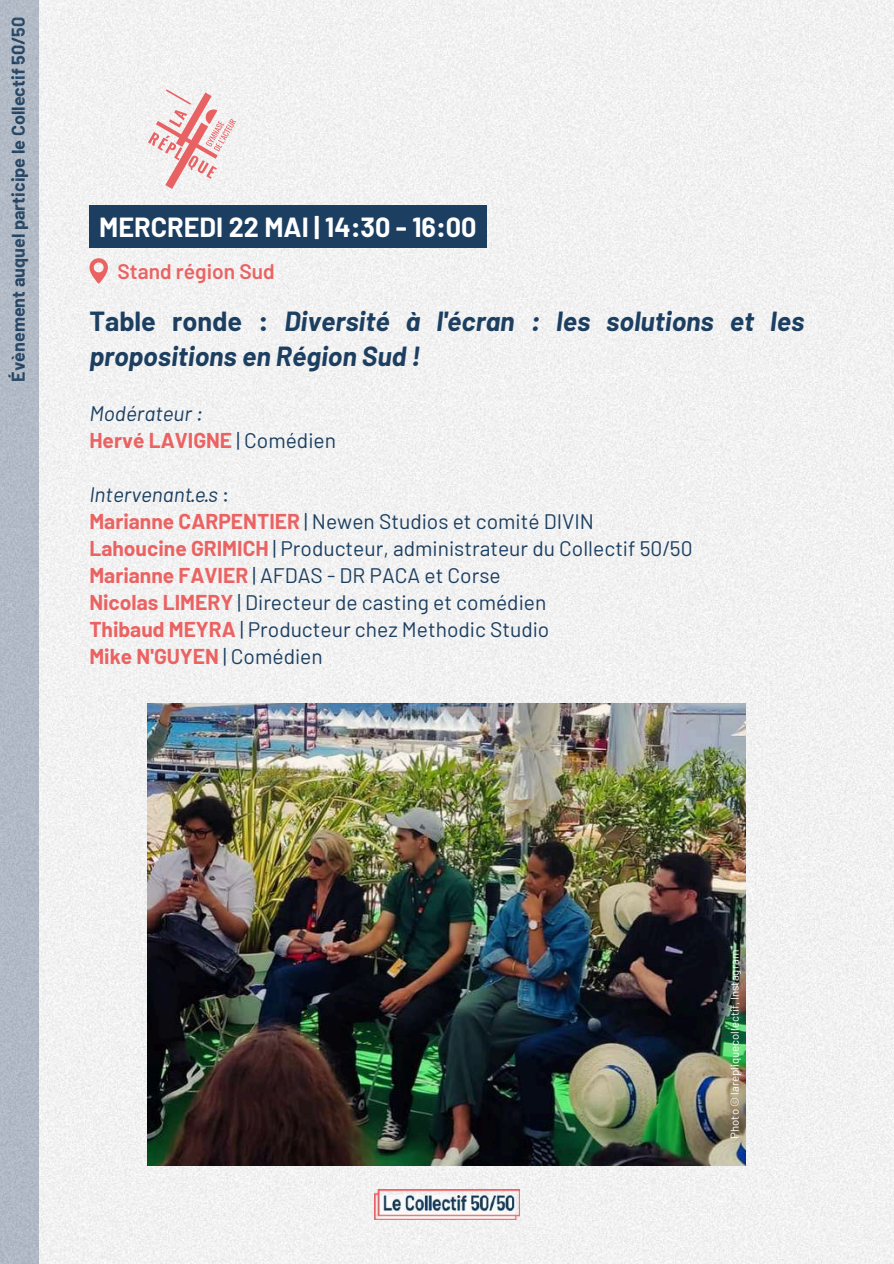
<style>
.page{position:relative;width:894px;height:1264px;background:#fff}
.page>*{position:absolute;margin:0;border:0;box-sizing:border-box;transform-origin:0 0}
.t1{font:italic 700 27px/34.8px "Barlow";color:#1c3f61}
.t2{font:700 27px "Barlow";color:#fff}
.t3{font:21px/27px "Barlow";color:#1c3f61}
.t4{font:700 21px/27px "Barlow";color:#ea6362}
.t5{font:600 21px "Barlow";color:#ea6362}
.t6{font:700 18px "Barlow";color:#1c3f61}
.t7{font:11.4px "Barlow";color:#fff}
.s1{font-style:normal}
.s2{font-weight:400;font-style:italic;color:#1c3f61}
.s3{font-weight:400;color:#1c3f61}
.s4{font-style:italic}
.s5{font-weight:700;color:#ea6362}
</style>
<div class="page">
<img style="left:0;top:0;width:893px;height:1263px">
<img style="left:375px;top:1189px;width:144px;height:30px">
<svg style="left:89px;top:258px;width:19px;height:26px"></svg>
<img style="left:148px;top:703px;width:597px;height:461px">
<svg style="left:148px;top:89px;width:88px;height:100px"></svg>
<div style="left:89px;top:205px;width:397px;height:42px;background:#1c3f61"></div>
<p class="t6" style="left:7px;top:382px;width:366px;rotate:-90deg">Évènement auquel participe le Collectif 50/50</p>
<p class="t2" style="left:99px;top:210px;width:379px">MERCREDI 22 MAI | 14:30 - 16:00</p>
<p class="t5" style="left:117px;top:258px;width:159px">Stand région Sud</p>
<p class="t1" style="left:89px;top:302px;width:716px"><span class="s1">Table ronde :</span> Diversité à l'écran : les solutions et les propositions en Région Sud !</p>
<p class="t4" style="left:89px;top:399px;width:248px"><span class="s2">Modérateur :<br></span>Hervé LAVIGNE <span class="s3">| Comédien</span></p>
<p class="t3" style="left:89px;top:480px;width:604px"><span class="s4">Intervenant·e·s</span> :<br><span class="s5">Marianne CARPENTIER</span> | Newen Studios et comité DIVIN <span class="s5">Lahoucine GRIMICH</span> | Producteur, administrateur du Collectif 50/50<br><span class="s5">Marianne FAVIER</span> | AFDAS - DR PACA et Corse<br><span class="s5">Nicolas LIMERY</span> | Directeur de casting et comédien<br><span class="s5">Thibaud MEYRA</span> | Producteur chez Methodic Studio<br><span class="s5">Mike N'GUYEN</span> | Comédien</p>
<p class="t7" style="left:727px;top:1138px;width:190px;rotate:-90deg">Photo © larepliquecollectif, Instagram</p>
</div>
